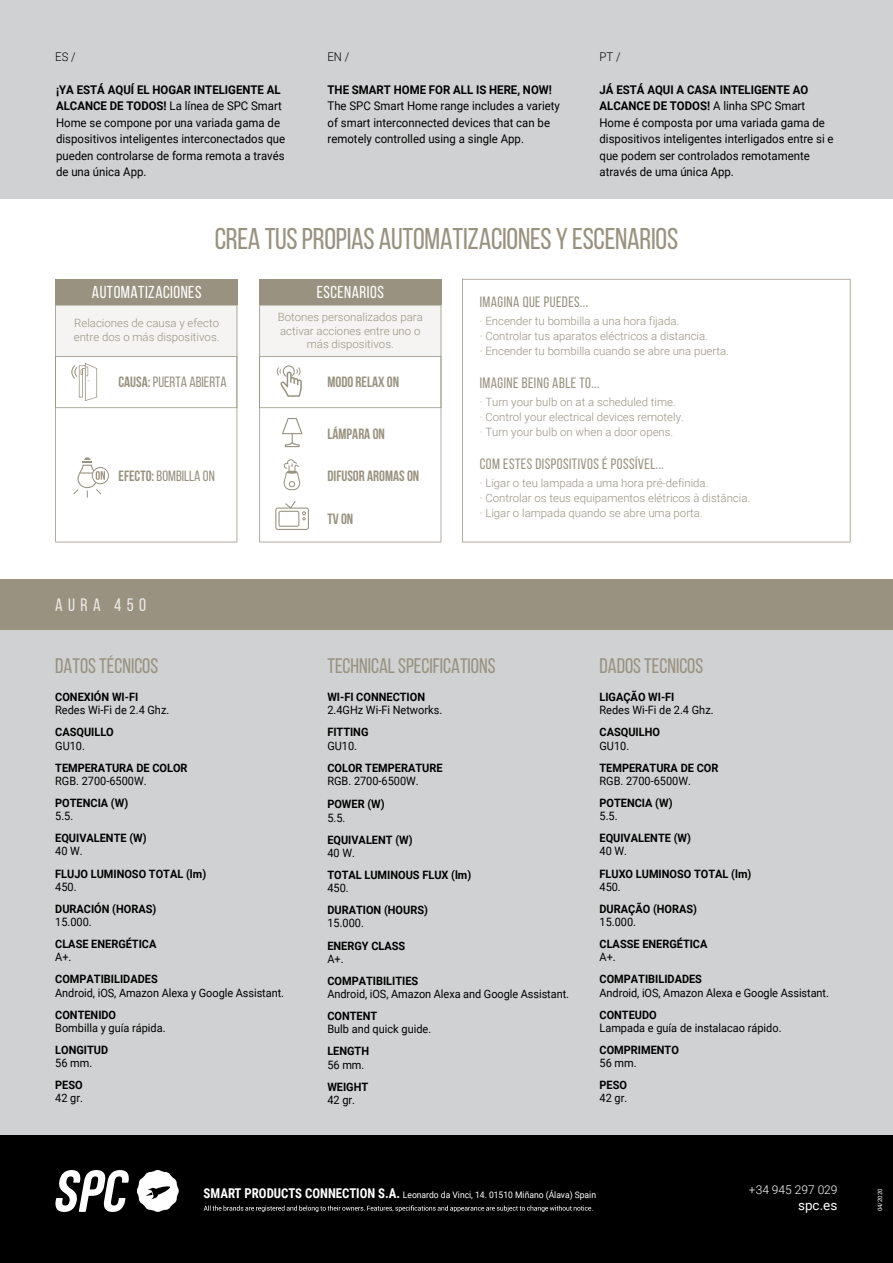
<style>
.page{position:relative;width:893px;height:1263px;background:#fff}
.page>*{position:absolute;margin:0;border:0;box-sizing:border-box;transform-origin:0 0}
.t1{font:30px "Bebas Neue";letter-spacing:-.01em;color:#999280}
.t2{font:21px "Bebas Neue";color:#999280}
.t3{font:18px "Bebas Neue";letter-spacing:.3em;color:#fff}
.t4{font:17.25px "Bebas Neue";letter-spacing:.03em;color:#fff}
.t5{font:15px "Bebas Neue";letter-spacing:.03em;color:#999280}
.t6{font:700 14.85px "Bebas Neue";color:#999280}
.t7{font:14.85px "Bebas Neue";color:#999280}
.t8{font:13.5px "Roboto";color:#fff}
.t9{font:12px/16.5px "Roboto";color:#000;scale:.95 1}
.t10{font:700 12px "Roboto";color:#000;scale:.95 1}
.t11{font:300 12px "Roboto";color:#fff}
.t12{font:300 12px "Roboto";color:#000;scale:.95 1}
.t13{font:700 11.55px "Roboto";color:#000;scale:.95 1}
.t14{font:11.55px "Roboto";color:#000;scale:.95 1}
.t15{font:300 11.4px/15px "Roboto";color:#999280}
.t16{font:9px "Roboto";color:#fff;scale:.95 1}
.t17{font:6px "Roboto";color:#fff}
.s1{font-weight:700}
.s2{font-family:"Roboto Condensed";font-weight:700;font-size:13.5px}
</style>
<div class="page">
<div style="left:0;top:575px;width:893px;height:55px;background:#999280"></div>
<div style="left:0;top:1134px;width:893px;height:129px;background:#000"></div>
<svg style="left:204px;top:1205px;width:388px;height:7px"></svg>
<svg style="left:55px;top:1170px;width:74px;height:42px"></svg>
<svg style="left:137px;top:1170px;width:42px;height:42px"></svg>
<div style="left:0;top:198px;width:893px;height:381px;background:#fff"></div>
<div style="left:0;top:630px;width:893px;height:504px;background:#d0d1d2"></div>
<div style="left:0;top:0;width:893px;height:198px;background:#d0d1d2"></div>
<svg style="left:462px;top:279px;width:388px;height:263px"></svg>
<div style="left:55px;top:279px;width:182px;height:26px;background:#999280"></div>
<div style="left:259px;top:279px;width:182px;height:26px;background:#999280"></div>
<svg style="left:259px;top:305px;width:182px;height:237px"></svg>
<svg style="left:55px;top:305px;width:182px;height:237px"></svg>
<p class="t12" style="left:55px;top:49px;width:23px">ES /</p>
<p class="t9" style="left:56px;top:81px;width:243px"><span class="s1">¡YA ESTÁ AQUÍ EL HOGAR INTELIGENTE AL ALCANCE DE TODOS!</span> La línea de SPC Smart Home se compone por una variada gama de dispositivos inteligentes interconectados que pueden controlarse de forma remota a través de una única App.</p>
<p class="t10" style="left:328px;top:81px;width:238px">THE SMART HOME FOR ALL IS HERE, NOW!</p>
<p class="t12" style="left:327px;top:49px;width:25px">EN /</p>
<p class="t12" style="left:599px;top:49px;width:24px">PT /</p>
<p class="t9" style="left:599px;top:81px;width:248px"><span class="s1">JÁ ESTÁ AQUI A CASA INTELIGENTE AO ALCANCE DE TODOS!</span> A linha SPC Smart Home é composta por uma variada gama de dispositivos inteligentes interligados entre si e que podem ser controlados remotamente através de uma única App.</p>
<p class="t9" style="left:328px;top:97px;width:246px">The SPC Smart Home range includes a variety of smart interconnected devices that can be remotely controlled using a single App.</p>
<h1 class="t1" style="left:215px;top:222px;width:465px">CREA TUS PROPIAS AUTOMATIZACIONES Y ESCENARIOS</h1>
<h3 class="t4" style="left:92px;top:283px;width:111px">AUTOMATIZACIONES</h3>
<h3 class="t4" style="left:317px;top:283px;width:69px">ESCENARIOS</h3>
<p class="t15" style="left:74px;top:316px;width:147px;line-height:13.5px">Relaciones de causa y efecto entre dos o más dispositivos.</p>
<p class="t15" style="left:278px;top:310px;width:147px;line-height:13.5px;text-align:center">Botones personalizados para activar acciones entre uno o más dispositivos.</p>
<p class="t7" style="left:119px;top:374px;width:110px"><span class="s1">CAUSA:</span> PUERTA ABIERTA</p>
<p class="t7" style="left:119px;top:468px;width:98px"><span class="s1">EFECTO:</span> BOMBILLA ON</p>
<h3 class="t3" style="left:55px;top:595px;width:93px">AURA 450</h3>
<p class="t6" style="left:327px;top:374px;width:73px">MODO RELAX ON</p>
<p class="t6" style="left:327px;top:425px;width:59px">LÁMPARA ON</p>
<p class="t6" style="left:327px;top:468px;width:93px">DIFUSOR AROMAS ON</p>
<p class="t6" style="left:327px;top:511px;width:27px">TV ON</p>
<p class="t5" style="left:480px;top:294px;width:110px">IMAGINA QUE PUEDES...</p>
<p class="t15" style="left:480px;top:313px;width:251px">· Encender tu bombilla a una hora fijada.<br>· Controlar tus aparatos eléctricos a distancia.<br>· Encender tu bombilla cuando se abre una puerta.</p>
<p class="t5" style="left:480px;top:375px;width:121px">IMAGINE BEING ABLE TO...</p>
<p class="t15" style="left:480px;top:394px;width:206px">· Turn your bulb on at a scheduled time.<br>· Control your electrical devices remotely. · Turn your bulb on when a door opens.</p>
<p class="t5" style="left:480px;top:456px;width:185px">COM ESTES DISPOSITIVOS É POSSÍVEL...</p>
<p class="t15" style="left:480px;top:475px;width:272px">· Ligar o teu lampada a uma hora pré-definida.<br>· Controlar os teus equipamentos elétricos à distância. · Ligar o lampada quando se abre uma porta.</p>
<h2 class="t2" style="left:55px;top:654px;width:105px">DATOS TÉCNICOS</h2>
<p class="t13" style="left:55px;top:689px;width:89px">CONEXIÓN WI-FI</p>
<p class="t14" style="left:55px;top:702px;width:122px">Redes Wi-Fi de 2.4 Ghz.</p>
<p class="t13" style="left:55px;top:724px;width:63px">CASQUILLO</p>
<p class="t14" style="left:55px;top:737px;width:33px">GU10.</p>
<p class="t13" style="left:55px;top:759px;width:141px">TEMPERATURA DE COLOR</p>
<p class="t14" style="left:55px;top:773px;width:98px">RGB. 2700-6500W.</p>
<p class="t13" style="left:55px;top:795px;width:78px">POTENCIA (W)</p>
<p class="t14" style="left:55px;top:808px;width:21px">5.5.</p>
<p class="t13" style="left:55px;top:830px;width:98px">EQUIVALENTE (W)</p>
<p class="t14" style="left:55px;top:843px;width:31px">40 W.</p>
<p class="t13" style="left:55px;top:865px;width:160px">FLUJO LUMINOSO TOTAL (lm)</p>
<p class="t14" style="left:55px;top:878px;width:24px">450.</p>
<p class="t13" style="left:55px;top:901px;width:108px">DURACIÓN (HORAS)</p>
<p class="t14" style="left:55px;top:914px;width:40px">15.000.</p>
<p class="t13" style="left:55px;top:936px;width:108px">CLASE ENERGÉTICA</p>
<p class="t14" style="left:55px;top:949px;width:19px">A+.</p>
<p class="t13" style="left:55px;top:971px;width:109px">COMPATIBILIDADES</p>
<p class="t14" style="left:55px;top:984px;width:242px">Android, iOS, Amazon Alexa y Google Assistant.</p>
<p class="t13" style="left:55px;top:1006px;width:66px">CONTENIDO</p>
<p class="t14" style="left:55px;top:1020px;width:118px">Bombilla y guía rápida.</p>
<p class="t13" style="left:55px;top:1042px;width:57px">LONGITUD</p>
<p class="t14" style="left:55px;top:1055px;width:41px">56 mm.</p>
<p class="t13" style="left:55px;top:1077px;width:30px">PESO</p>
<p class="t14" style="left:55px;top:1090px;width:31px">42 gr.</p>
<h2 class="t2" style="left:327px;top:654px;width:170px">TECHNICAL SPECIFICATIONS</h2>
<p class="t13" style="left:327px;top:689px;width:104px">WI-FI CONNECTION</p>
<p class="t14" style="left:327px;top:702px;width:122px">2.4GHz Wi-Fi Networks.</p>
<p class="t13" style="left:327px;top:724px;width:45px">FITTING</p>
<p class="t14" style="left:327px;top:737px;width:33px">GU10.</p>
<p class="t13" style="left:327px;top:759px;width:123px">COLOR TEMPERATURE</p>
<p class="t14" style="left:327px;top:773px;width:98px">RGB. 2700-6500W.</p>
<p class="t13" style="left:327px;top:796px;width:62px">POWER (W)</p>
<p class="t14" style="left:327px;top:809px;width:21px">5.5.</p>
<p class="t13" style="left:327px;top:831px;width:91px">EQUIVALENT (W)</p>
<p class="t14" style="left:327px;top:845px;width:31px">40 W.</p>
<p class="t13" style="left:327px;top:867px;width:153px">TOTAL LUMINOUS FLUX (lm)</p>
<p class="t14" style="left:327px;top:880px;width:24px">450.</p>
<p class="t13" style="left:327px;top:902px;width:107px">DURATION (HOURS)</p>
<p class="t14" style="left:327px;top:915px;width:40px">15.000.</p>
<p class="t13" style="left:327px;top:937px;width:84px">ENERGY CLASS</p>
<p class="t14" style="left:327px;top:950px;width:19px">A+.</p>
<p class="t13" style="left:327px;top:973px;width:97px">COMPATIBILITIES</p>
<p class="t14" style="left:327px;top:986px;width:256px">Android, iOS, Amazon Alexa and Google Assistant.</p>
<p class="t13" style="left:327px;top:1008px;width:54px">CONTENT</p>
<p class="t14" style="left:327px;top:1021px;width:111px">Bulb and quick guide.</p>
<p class="t13" style="left:327px;top:1043px;width:45px">LENGTH</p>
<p class="t14" style="left:327px;top:1056px;width:41px">56 mm.</p>
<p class="t13" style="left:327px;top:1078px;width:45px">WEIGHT</p>
<p class="t14" style="left:327px;top:1092px;width:31px">42 gr.</p>
<h2 class="t2" style="left:599px;top:654px;width:105px">DADOS TECNICOS</h2>
<p class="t13" style="left:599px;top:689px;width:80px">LIGAÇÃO WI-FI</p>
<p class="t14" style="left:599px;top:702px;width:122px">Redes Wi-Fi de 2.4 Ghz.</p>
<p class="t13" style="left:599px;top:724px;width:65px">CASQUILHO</p>
<p class="t14" style="left:599px;top:737px;width:33px">GU10.</p>
<p class="t13" style="left:599px;top:759px;width:127px">TEMPERATURA DE COR</p>
<p class="t14" style="left:599px;top:773px;width:98px">RGB. 2700-6500W.</p>
<p class="t13" style="left:599px;top:795px;width:78px">POTENCIA (W)</p>
<p class="t14" style="left:599px;top:808px;width:21px">5.5.</p>
<p class="t13" style="left:599px;top:830px;width:98px">EQUIVALENTE (W)</p>
<p class="t14" style="left:599px;top:843px;width:31px">40 W.</p>
<p class="t13" style="left:599px;top:865px;width:161px">FLUXO LUMINOSO TOTAL (lm)</p>
<p class="t14" style="left:599px;top:878px;width:24px">450.</p>
<p class="t13" style="left:599px;top:901px;width:104px">DURAÇÃO (HORAS)</p>
<p class="t14" style="left:599px;top:914px;width:40px">15.000.</p>
<p class="t13" style="left:599px;top:936px;width:115px">CLASSE ENERGÉTICA</p>
<p class="t14" style="left:599px;top:949px;width:19px">A+.</p>
<p class="t13" style="left:599px;top:971px;width:109px">COMPATIBILIDADES</p>
<p class="t14" style="left:599px;top:984px;width:243px">Android, iOS, Amazon Alexa e Google Assistant.</p>
<p class="t13" style="left:599px;top:1006px;width:62px">CONTEUDO</p>
<p class="t14" style="left:599px;top:1020px;width:193px">Lampada e guía de instalacao rápido.</p>
<p class="t13" style="left:599px;top:1042px;width:85px">COMPRIMENTO</p>
<p class="t14" style="left:599px;top:1055px;width:41px">56 mm.</p>
<p class="t13" style="left:599px;top:1077px;width:30px">PESO</p>
<p class="t14" style="left:599px;top:1090px;width:31px">42 gr.</p>
<p class="t16" style="left:204px;top:1188px;width:415px"><span class="s2">SMART PRODUCTS CONNECTION S.A.</span> Leonardo da Vinci, 14. 01510 Miñano (Álava) Spain</p>
<p class="t11" style="left:749px;top:1181px;width:90px">+34 945 297 029</p>
<p class="t17" style="left:876px;top:1211px;width:24px;rotate:-90deg">04/2020</p>
<p class="t8" style="left:798px;top:1196px;width:41px">spc.es</p>
</div>
